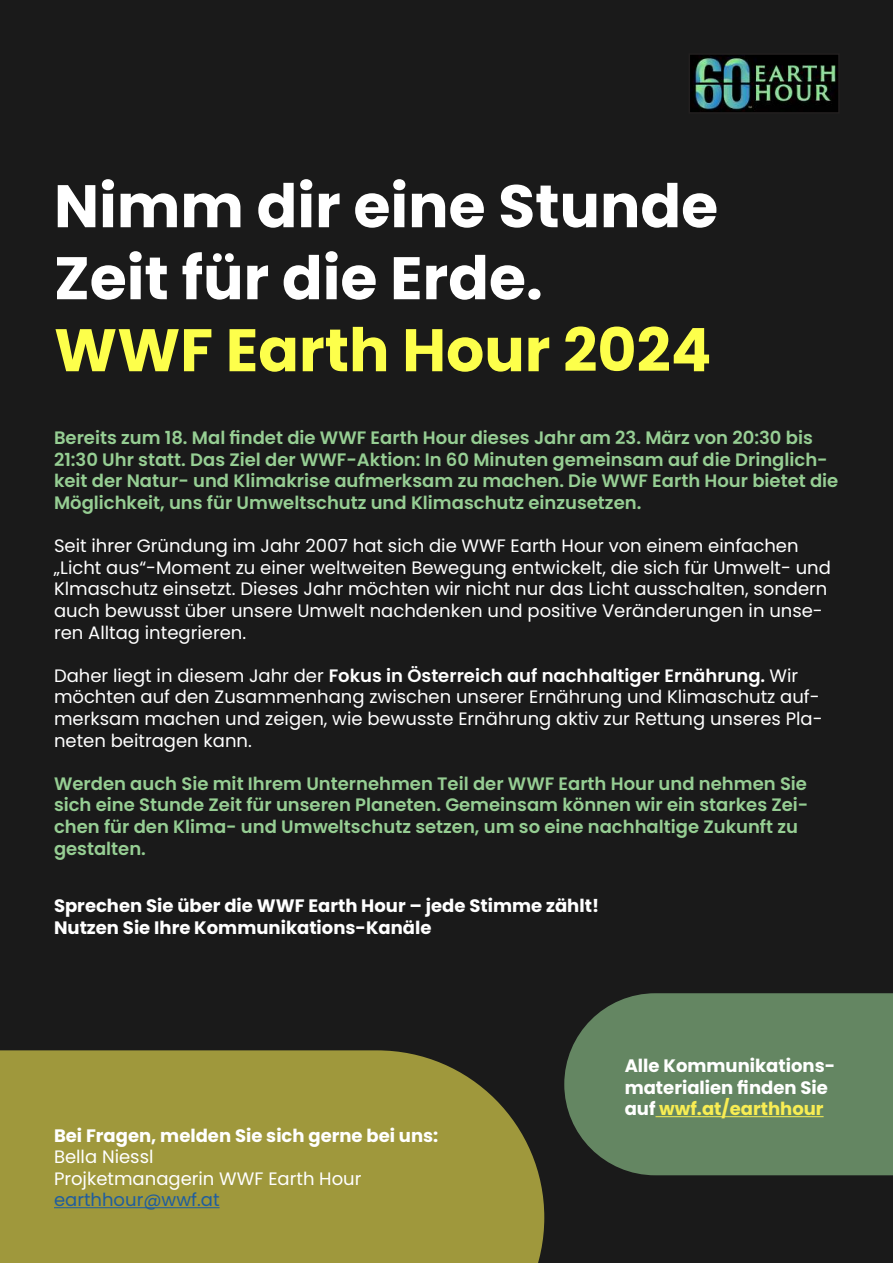
<style>
.page{position:relative;width:893px;height:1263px;background:#1a1a1a}
.page>*{position:absolute;margin:0;border:0;box-sizing:border-box;transform-origin:0 0}
.t1{font:700 60px/72px "Poppins";color:#fff}
.t2{font:700 60px "Poppins";color:#fdff4b}
.t3{font:18px/21.6px "Poppins";color:#fff}
.t4{font:600 18px/21.6px "Poppins";color:#96ce93}
.t5{font:700 18px/21.6px "Poppins";color:#fff}
.t6{font:18px "Poppins";color:#1f5d9e}
.s1{font-weight:600}
.s2{color:#f8ed53}
</style>
<div class="page">
<img style="left:691px;top:56px;width:146px;height:55px">
<div style="left:688px;top:53px;width:152px;height:61px;border:2px solid #221f1f"></div>
<div style="left:0;top:1050px;width:544px;height:213px;background:#9f983c"></div>
<svg style="left:564px;top:993px;width:329px;height:182px;fill:#648662"></svg>
<hr style="left:54px;top:1207px;width:166px;height:1px;background:#1f5d9e">
<hr style="left:655px;top:1116px;width:169px;height:1px;background:#f8ed53">
<h1 class="t1" style="left:54px;top:171px;width:666px">Nimm dir eine Stunde<br>Zeit für die Erde.</h1>
<h1 class="t2" style="left:54px;top:314px;width:659px">WWF Earth Hour 2024</h1>
<p class="t4" style="left:54px;top:427px;width:786px">Bereits zum 18. Mal findet die WWF Earth Hour dieses Jahr am 23. März von 20:30 bis 21:30 Uhr statt. Das Ziel der WWF-Aktion: In 60 Minuten gemeinsam auf die Dringlich&shy;keit der Natur- und Klimakrise aufmerksam zu machen. Die WWF Earth Hour bietet die Möglichkeit, uns für Umweltschutz und Klimaschutz einzusetzen.</p>
<p class="t3" style="left:54px;top:537px;width:778px">Seit ihrer Gründung im Jahr 2007 hat sich die WWF Earth Hour von einem einfachen „Licht aus“-Moment zu einer weltweiten Bewegung entwickelt, die sich für Umwelt- und Klmaschutz einsetzt. Dieses Jahr möchten wir nicht nur das Licht ausschalten, sondern auch bewusst über unsere Umwelt nachdenken und positive Veränderungen in unse&shy;ren Alltag integrieren.</p>
<p class="t3" style="left:54px;top:666px;width:770px">Daher liegt in diesem Jahr der <span class="s1">Fokus in Österreich auf nachhaltiger Ernährung.</span> Wir möchten auf den Zusammenhang zwischen unserer Ernährung und Klimaschutz auf&shy;merksam machen und zeigen, wie bewusste Ernährung aktiv zur Rettung unseres Pla&shy;neten beitragen kann.</p>
<p class="t4" style="left:54px;top:773px;width:756px">Werden auch Sie mit Ihrem Unternehmen Teil der WWF Earth Hour und nehmen Sie sich eine Stunde Zeit für unseren Planeten. Gemeinsam können wir ein starkes Zei&shy;chen für den Klima- und Umweltschutz setzen, um so eine nachhaltige Zukunft zu gestalten.</p>
<p class="t5" style="left:54px;top:895px;width:547px">Sprechen Sie über die WWF Earth Hour – jede Stimme zählt!<br>Nutzen Sie Ihre Kommunikations-Kanäle</p>
<p class="t5" style="left:54px;top:1125px;width:386px">Bei Fragen, melden Sie sich gerne bei uns:</p>
<p class="t3" style="left:54px;top:1148px;width:309px">Bella Niessl<br>Projketmanagerin WWF Earth Hour</p>
<p class="t6" style="left:54px;top:1192px;width:167px">earthhour@wwf.at</p>
<p class="t5" style="left:625px;top:1055px;width:212px">Alle Kommunikations&shy;materialien finden Sie auf <span class="s2">wwf.at/earthhour</span></p>
</div>
